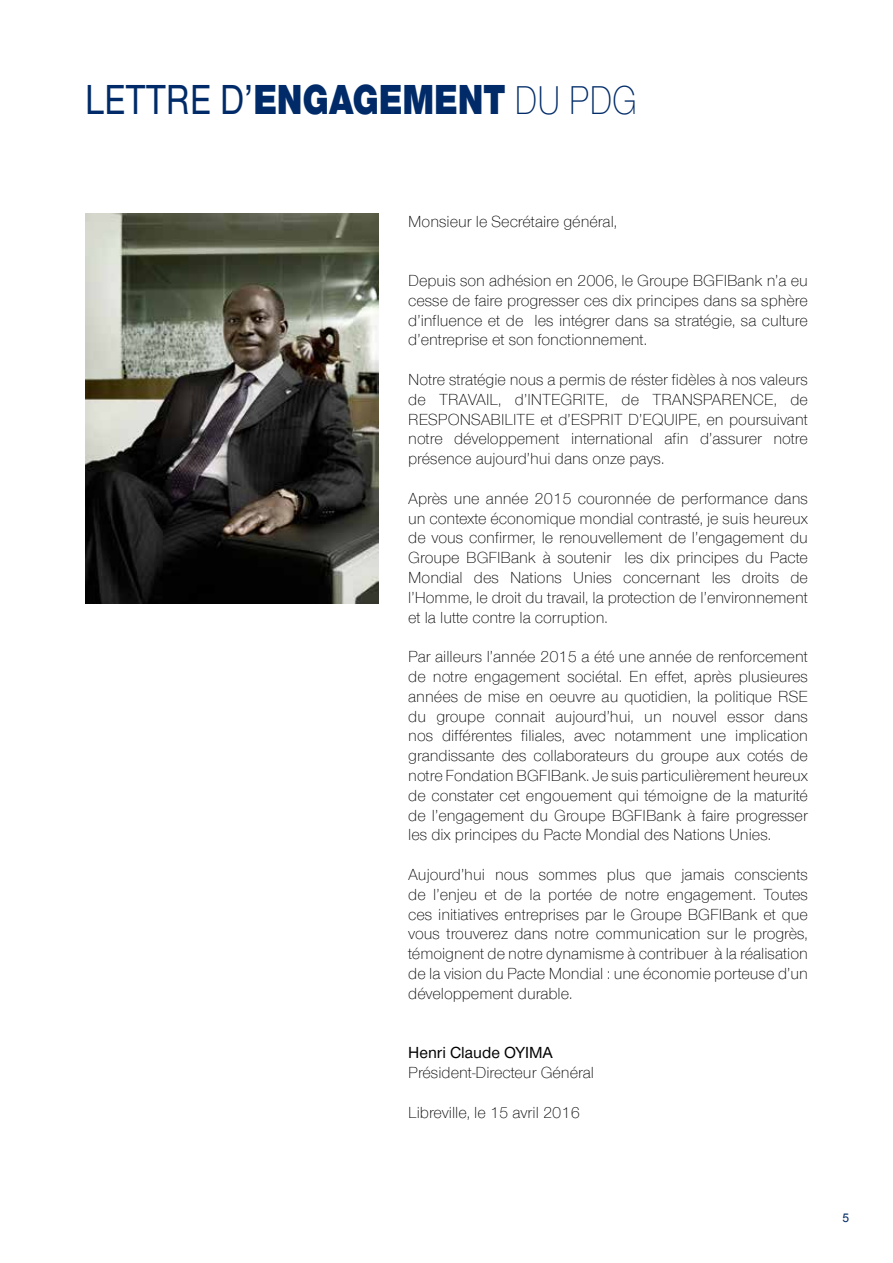
<style>
.page{position:relative;width:893px;height:1263px;background:#fff}
.page>*{position:absolute;margin:0;border:0;box-sizing:border-box;transform-origin:0 0}
.t1{font:900 43.2px "Nimbus San Nov T";color:#002b68;scale:.83 1}
.t2{font:300 16.5px/19.8px "Nimbus San Nov T";color:#000;text-align:justify}
.t3{font:500 16.5px "Nimbus San Nov T";color:#000}
.t4{font:12px "Arial";color:#002b68}
.s1{font-weight:500}
.s2{font-weight:300;font-size:41.4px}
</style>
<div class="page">
<img style="left:85px;top:213px;width:293px;height:391px">
<h1 class="t1" style="left:85px;top:74px;width:666px"><span class="s1">LETTRE D’</span>ENGAGEMENT <span class="s2">DU PDG</span></h1>
<p class="t2" style="left:408px;top:211px;width:210px">Monsieur le Secrétaire général,</p>
<p class="t2" style="left:408px;top:271px;width:401px">Depuis son adhésion en 2006, le Groupe BGFIBank n’a eu cesse de faire progresser ces dix principes dans sa sphère d’influence et de les intégrer dans sa stratégie, sa culture d’entreprise et son fonctionnement.</p>
<p class="t2" style="left:408px;top:370px;width:401px">Notre stratégie nous a permis de réster fidèles à nos valeurs de TRAVAIL, d’INTEGRITE, de TRANSPARENCE, de RESPONSABILITE et d’ESPRIT D’EQUIPE, en poursuivant notre développement international afin d’assurer notre présence aujourd’hui dans onze pays.</p>
<p class="t2" style="left:408px;top:488px;width:401px">Après une année 2015 couronnée de performance dans un contexte économique mondial contrasté, je suis heureux de vous confirmer, le renouvellement de l’engagement du Groupe BGFIBank à soutenir les dix principes du Pacte Mondial des Nations Unies concernant les droits de l’Homme, le droit du travail, la protection de l’environnement et la lutte contre la corruption.</p>
<p class="t2" style="left:408px;top:647px;width:401px">Par ailleurs l’année 2015 a été une année de renforcement de notre engagement sociétal. En effet, après plusieures années de mise en oeuvre au quotidien, la politique RSE du groupe connait aujourd’hui, un nouvel essor dans nos différentes filiales, avec notamment une implication grandissante des collaborateurs du groupe aux cotés de notre Fondation BGFIBank. Je suis particulièrement heureux de constater cet engouement qui témoigne de la maturité de l’engagement du Groupe BGFIBank à faire progresser les dix principes du Pacte Mondial des Nations Unies.</p>
<p class="t2" style="left:408px;top:865px;width:401px">Aujourd’hui nous sommes plus que jamais conscients de l’enjeu et de la portée de notre engagement. Toutes ces initiatives entreprises par le Groupe BGFIBank et que vous trouverez dans notre communication sur le progrès, témoignent de notre dynamisme à contribuer à la réalisation de la vision du Pacte Mondial : une économie porteuse d’un développement durable.</p>
<p class="t3" style="left:408px;top:1043px;width:146px">Henri Claude OYIMA</p>
<p class="t2" style="left:408px;top:1063px;width:187px">Président-Directeur Général</p>
<p class="t2" style="left:408px;top:1102px;width:173px">Libreville, le 15 avril 2016</p>
<p class="t4" style="left:842px;top:1210px;width:8px">5</p>
</div>
